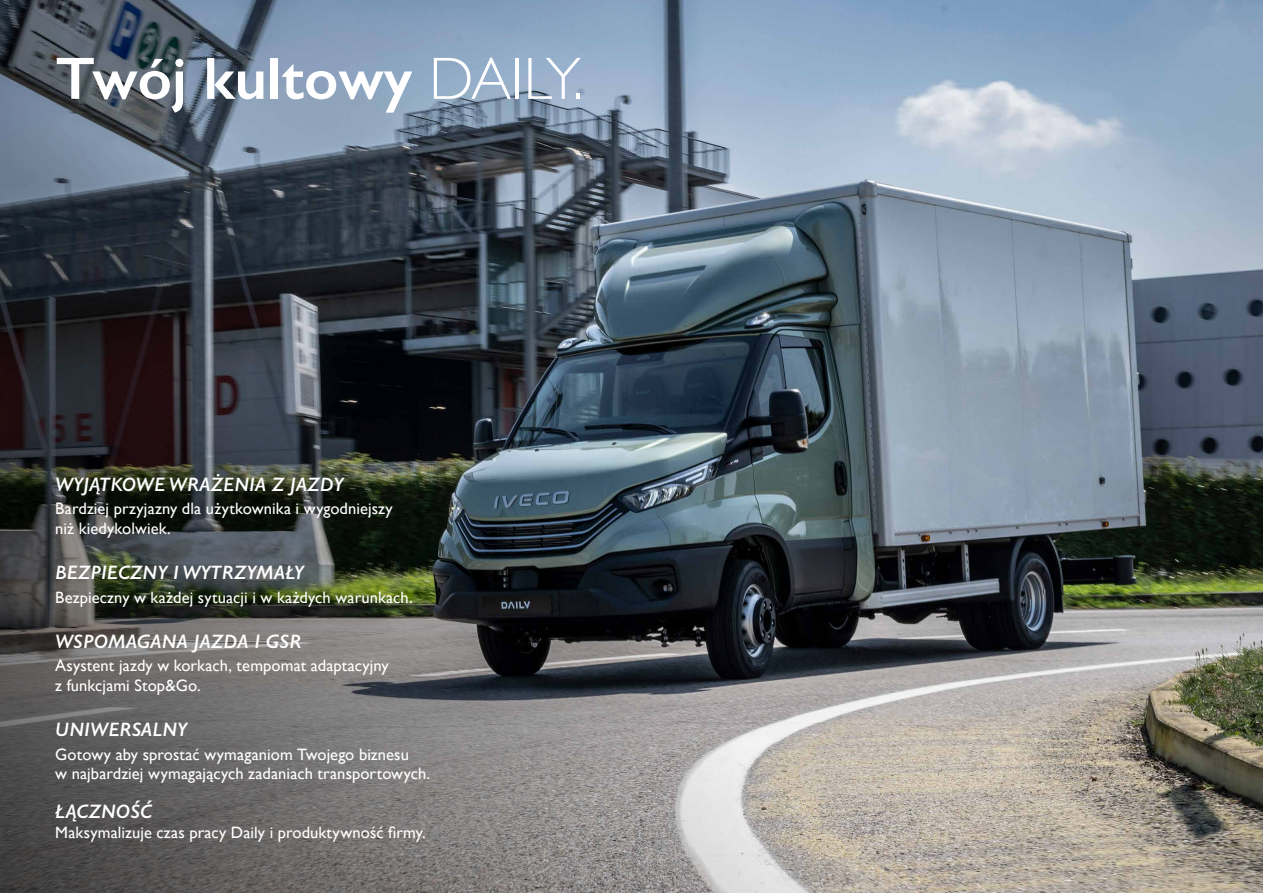
<style>
.page{position:relative;width:1263px;height:893px;background:#fff}
.page>*{position:absolute;margin:0;border:0;box-sizing:border-box;transform-origin:0 0}
.t1{font:600 60px "Gill Sans";color:#fff}
.t2{font:italic 600 19.5px "Gill Sans";letter-spacing:.01em;color:#fff}
.t3{font:16.5px/19.5px "Gill Sans";letter-spacing:.005em;color:#fff}
.s1{font-weight:300}
</style>
<div class="page">
<img style="left:976px;top:0;width:287px;height:893px">
<img style="left:0;top:0;width:976px;height:893px">
<h1 class="t1" style="left:55px;top:42px;width:529px">Twój kultowy <span class="s1">DAILY.</span></h1>
<p class="t2" style="left:55px;top:472px;width:290px">WYJĄTKOWE WRAŻENIA Z JAZDY</p>
<p class="t3" style="left:55px;top:499px;width:339px">Bardziej przyjazny dla użytkownika i wygodniejszy niż kiedykolwiek.</p>
<p class="t2" style="left:55px;top:560px;width:250px">BEZPIECZNY I WYTRZYMAŁY</p>
<p class="t3" style="left:55px;top:587px;width:359px">Bezpieczny w każdej sytuacji i w każdych warunkach.</p>
<p class="t2" style="left:55px;top:629px;width:248px">WSPOMAGANA JAZDA I GSR</p>
<p class="t3" style="left:55px;top:656px;width:335px">Asystent jazdy w korkach, tempomat adaptacyjny z funkcjami Stop&amp;Go.</p>
<p class="t2" style="left:55px;top:717px;width:134px">UNIWERSALNY</p>
<p class="t3" style="left:55px;top:744px;width:376px">Gotowy aby sprostać wymaganiom Twojego biznesu<br>w najbardziej wymagających zadaniach transportowych.</p>
<p class="t2" style="left:55px;top:800px;width:98px">ŁĄCZNOŚĆ</p>
<p class="t3" style="left:55px;top:822px;width:372px">Maksymalizuje czas pracy Daily i produktywność firmy.</p>
</div>
